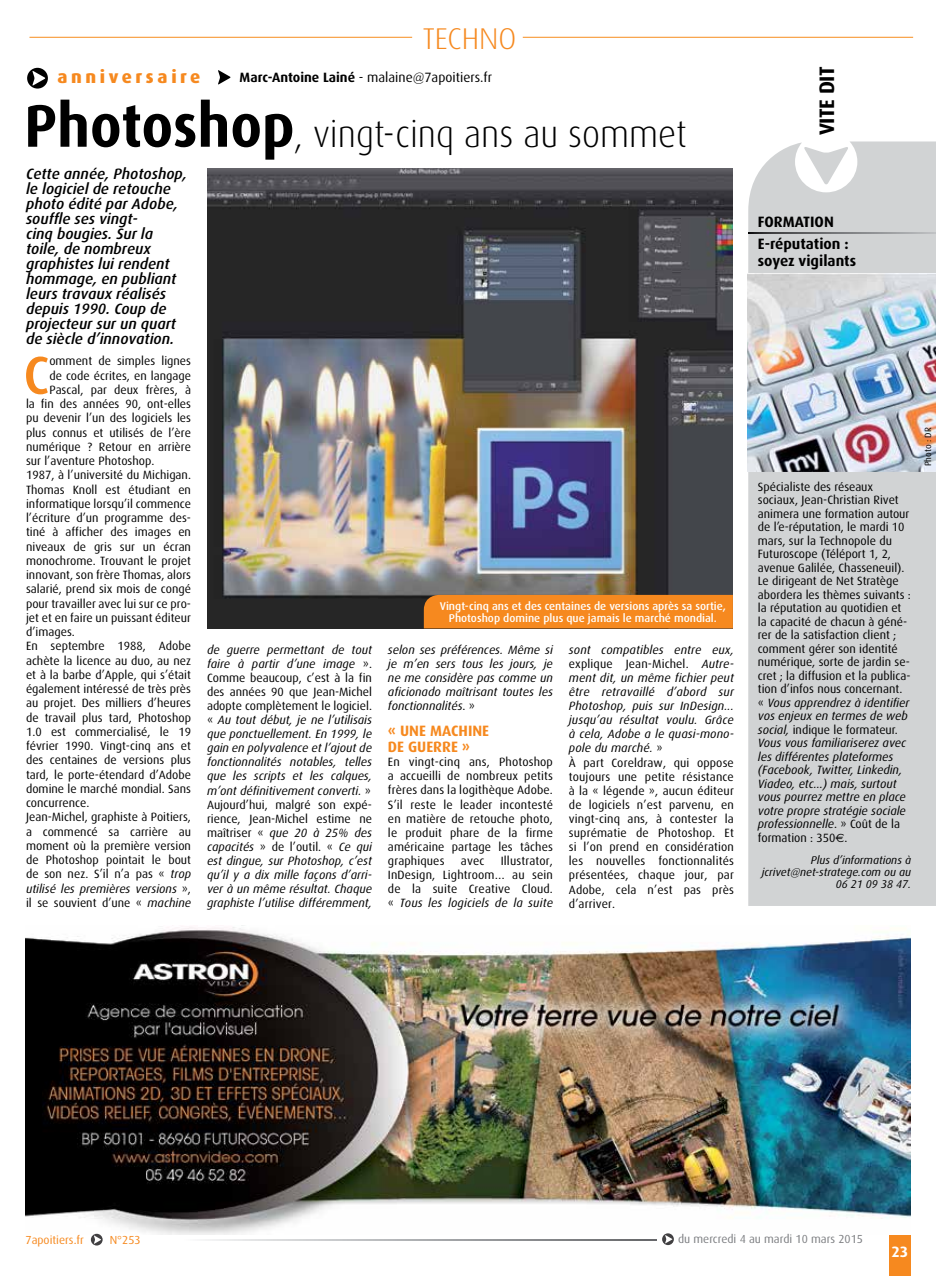
<style>
.page{position:relative;width:936px;height:1276px;background:#fff}
.page>*{position:absolute;margin:0;border:0;box-sizing:border-box;transform-origin:0 0}
.t1{font:500 53.4px "Dax";color:#f6891f}
.t2{font:300 37.5px "Dax";color:#000;scale:.95 1}
.t3{font:300 30px "Dax";color:#f6891f}
.t4{font:700 21px "Dax";letter-spacing:-.02em;color:#000}
.t5{font:800 18px "Dax";letter-spacing:.2em;color:#f6891f}
.t6{font:italic 500 15px/15px "Dax";color:#000}
.t7{font:700 15px/22.5px "Dax";color:#000}
.t8{font:700 15px/16.5px "Dax";color:#f6891f}
.t9{font:700 15px "Dax";color:#fff}
.t10{font:13.5px "Dax";color:#000}
.t11{font:12px/14.1px "Dax";color:#000;text-align:justify}
.t12{font:italic 12px/14.1px "Dax";color:#000;text-align:justify}
.t13{font:11.7px "Dax";color:#7c7e81}
.t14{font:11.7px "Dax";color:#f6891f}
.t15{font:500 11.25px/12px "Dax";color:#fff;text-align:center}
.t16{font:italic 11.25px/12px "Dax";color:#000;text-align:right}
.t17{font:9px "Dax";color:#000}
.s1{font-weight:700}
.s2{font-weight:700;font-size:60px}
.s3{font-style:italic}
.s4{font-style:normal}
.s5{font-family:"Euro Sans"}
</style>
<div class="page">
<svg style="left:27px;top:68px;width:21px;height:21px"></svg>
<img style="left:207px;top:168px;width:525px;height:460px">
<div style="left:748px;top:141px;width:187px;height:765px;background:#d1d3d4"></div>
<svg style="left:748px;top:233px;width:187px;height:1px"></svg>
<svg style="left:218px;top:70px;width:12px;height:15px"></svg>
<div style="left:424px;top:595px;width:308px;height:33px;background:#f6891f"></div>
<hr style="left:29px;top:37px;width:383px;height:1px;background:#f78d1e">
<hr style="left:522px;top:37px;width:391px;height:1px;background:#f78d1e">
<div style="left:889px;top:1232px;width:22px;height:44px;background:#f6891f"></div>
<img style="left:26px;top:925px;width:884px;height:309px">
<svg style="left:91px;top:1233px;width:12px;height:12px"></svg>
<svg style="left:662px;top:1233px;width:11px;height:12px"></svg>
<svg style="left:205px;top:1239px;width:451px;height:1px"></svg>
<img style="left:747px;top:273px;width:188px;height:198px">
<h3 class="t5" style="left:57px;top:67px;width:145px">anniversaire</h3>
<h3 class="t3" style="left:422px;top:22px;width:74px">techno</h3>
<p class="t10" style="left:239px;top:70px;width:254px"><span class="s1">Marc-Antoine Lainé</span> - malaine@7apoitiers.fr</p>
<h2 class="t2" style="left:24px;top:113px;width:698px"><span class="s2">Photoshop</span>, vingt-cinq ans au sommet</h2>
<p class="t6" style="left:26px;top:166px;width:163px">Cette année, Photoshop, le logiciel de retouche photo édité par Adobe, souffle ses vingt-<br>cinq bougies. Sur la toile, de nombreux graphistes lui rendent hommage, en publiant leurs travaux réalisés depuis 1990. Coup de projecteur sur un quart de siècle d’innovation.</p>
<h1 class="t1" style="left:23px;top:345px;width:27px">C</h1>
<p class="t11" style="left:49px;top:354px;width:143px">omment de simples lignes</p>
<p class="t11" style="left:49px;top:368px;width:143px">de code écrites, en langage</p>
<p class="t11" style="left:49px;top:383px;width:143px">Pascal, par deux frères, à</p>
<p class="t11" style="left:26px;top:397px;width:166px">la fin des années 90, ont-elles</p>
<p class="t11" style="left:26px;top:411px;width:166px">pu devenir l’un des logiciels les</p>
<p class="t11" style="left:26px;top:425px;width:166px">plus connus et utilisés de l’ère</p>
<p class="t11" style="left:26px;top:440px;width:166px">numérique ? Retour en arrière</p>
<p class="t11" style="left:26px;top:454px;width:130px">sur l’aventure Photoshop.</p>
<p class="t11" style="left:26px;top:468px;width:166px">1987, à l’université du Michigan.</p>
<p class="t11" style="left:26px;top:482px;width:166px">Thomas Knoll est étudiant en</p>
<p class="t11" style="left:26px;top:497px;width:166px">informatique lorsqu’il commence</p>
<p class="t11" style="left:26px;top:511px;width:166px">l’écriture d’un programme des-</p>
<p class="t11" style="left:26px;top:525px;width:166px">tiné à afficher des images en</p>
<p class="t11" style="left:26px;top:539px;width:166px">niveaux de gris sur un écran</p>
<p class="t11" style="left:26px;top:554px;width:166px">monochrome. Trouvant le projet</p>
<p class="t11" style="left:26px;top:568px;width:166px">innovant, son frère Thomas, alors</p>
<p class="t11" style="left:26px;top:582px;width:166px">salarié, prend six mois de congé</p>
<p class="t11" style="left:26px;top:596px;width:166px">pour travailler avec lui sur ce pro-</p>
<p class="t11" style="left:26px;top:611px;width:166px">jet et en faire un puissant éditeur</p>
<p class="t11" style="left:26px;top:625px;width:50px">d’images.</p>
<p class="t11" style="left:26px;top:639px;width:166px">En septembre 1988, Adobe</p>
<p class="t11" style="left:26px;top:653px;width:166px">achète la licence au duo, au nez</p>
<p class="t11" style="left:26px;top:667px;width:166px">et à la barbe d’Apple, qui s’était</p>
<p class="t11" style="left:26px;top:682px;width:166px">également intéressé de très près</p>
<p class="t11" style="left:26px;top:696px;width:166px">au projet. Des milliers d’heures</p>
<p class="t11" style="left:26px;top:710px;width:166px">de travail plus tard, Photoshop</p>
<p class="t11" style="left:26px;top:724px;width:166px">1.0 est commercialisé, le 19</p>
<p class="t11" style="left:26px;top:739px;width:166px">février 1990. Vingt-cinq ans et</p>
<p class="t11" style="left:26px;top:753px;width:166px">des centaines de versions plus</p>
<p class="t11" style="left:26px;top:767px;width:166px">tard, le porte-étendard d’Adobe</p>
<p class="t11" style="left:26px;top:781px;width:166px">domine le marché mondial. Sans</p>
<p class="t11" style="left:26px;top:796px;width:65px">concurrence.</p>
<p class="t11" style="left:26px;top:810px;width:166px">Jean-Michel, graphiste à Poitiers,</p>
<p class="t11" style="left:26px;top:824px;width:166px">a commencé sa carrière au</p>
<p class="t11" style="left:26px;top:838px;width:166px">moment où la première version</p>
<p class="t11" style="left:26px;top:853px;width:166px">de Photoshop pointait le bout</p>
<p class="t11" style="left:26px;top:867px;width:166px">de son nez. S’il n’a pas « <span class="s3">trop</span></p>
<p class="t12" style="left:26px;top:881px;width:166px">utilisé les premières versions <span class="s4">»,</span></p>
<p class="t11" style="left:26px;top:895px;width:166px">il se souvient d’une « <span class="s3">machine</span></p>
<p class="t15" style="left:440px;top:600px;width:287px">Vingt-cinq ans et des centaines de versions après sa sortie,<br>Photoshop domine plus que jamais le marché mondial.</p>
<p class="t12" style="left:207px;top:642px;width:166px">de guerre permettant de tout faire à partir d’une image <span class="s4">».<br>Comme beaucoup, c’est à la fin des années 90 que Jean-Michel adopte complètement le logiciel. «</span> Au tout début, je ne l’utilisais que ponctuellement. En 1999, le gain en polyvalence et l’ajout de fonctionnalités notables, telles que les scripts et les calques, m’ont définitivement converti. <span class="s4">» Aujourd’hui, malgré son expé&shy;rience, Jean-Michel estime ne maîtriser «</span> que 20 à 25% des capacités <span class="s4">» de l’outil. «</span> Ce qui est dingue, sur Photoshop, c’est qu’il y a dix mille façons d’arri&shy;ver à un même résultat. Chaque graphiste l’utilise différemment,</p>
<p class="t12" style="left:388px;top:642px;width:166px">selon ses préférences. Même si je m’en sers tous les jours, je ne me considère pas comme un aficionado maîtrisant toutes les fonctionnalités<span class="s4">. »</span></p>
<p class="t8" style="left:388px;top:722px;width:103px">« Une machine de guerre »</p>
<p class="t11" style="left:388px;top:755px;width:166px">En vingt-cinq ans, Photoshop a accueilli de nombreux petits frères dans la logithèque Adobe.<br>S’il reste le leader incontesté en matière de retouche photo, le produit phare de la firme américaine partage les tâches graphiques</p>
<p class="t11" style="left:388px;top:854px;width:166px;text-indent:113px">Illustrator, InDesign, Lightroom… au sein de la suite Creative Cloud. « <span class="s3">Tous les logiciels de la suite</span></p>
<p class="t11" style="left:461px;top:854px;width:25px">avec</p>
<p class="t11" style="left:569px;top:642px;width:166px;text-align:left"><span class="s3">sont compatibles entre eux, </span>explique Jean-Michel. <span class="s3">Autre&shy;ment dit, un même fichier peut être retravaillé d’abord sur<br>Photoshop, puis sur InDesign... jusqu’au résultat voulu. Grâce à cela, Adobe a le quasi-mono&shy;pole du marché.</span> »<br>À part Coreldraw, qui oppose toujours une petite résistance à la « légende », aucun éditeur de logiciels n’est parvenu, en vingt-cinq ans, à contester la suprématie de Photoshop. Et si l’on prend en considération les nouvelles fonctionnalités présentées, chaque jour, par<br>Adobe, cela n’est pas près d’arriver.</p>
<h3 class="t4" style="left:814px;top:135px;width:71px;rotate:-90deg">vite dit</h3>
<p class="t7" style="left:757px;top:210px;width:92px">Formation<br>E-réputation :</p>
<p class="t7" style="left:757px;top:249px;width:100px">soyez vigilants</p>
<p class="t11" style="left:757px;top:480px;width:155px;line-height:13.5px;text-align:left">Spécialiste des réseaux sociaux, Jean-Christian Rivet animera une formation autour de l’e-réputation, le mardi 10 mars, sur la Technopole du<br>Futuroscope (Téléport 1, 2, avenue Galilée, Chasseneuil).<br>Le dirigeant de Net Stratège abordera les thèmes suivants : la réputation au quotidien et la capacité de chacun à géné&shy;rer de la satisfaction client ; comment gérer son identité numérique, sorte de jardin se&shy;cret ; la diffusion et la publica&shy;tion d’infos nous concernant. « <span class="s3">Vous apprendrez à identifier vos enjeux en termes de web social,</span> indique le formateur.<br><span class="s3">Vous vous familiariserez avec les différentes plateformes (Facebook, Twitter, Linkedin,<br>Viadeo, etc…) mais, surtout vous pourrez mettre en place votre propre stratégie sociale professionnelle</span>. » Coût de la formation : 350<span class="s5">€</span>.</p>
<p class="t16" style="left:761px;top:854px;width:151px">Plus d’informations à jcrivet@net-stratege.com ou au<br>06 21 09 38 47.</p>
<p class="t17" style="left:923px;top:466px;width:40px;rotate:-90deg">Photo : DR</p>
<p class="t14" style="left:26px;top:1233px;width:60px">7apoitiers.fr</p>
<p class="t14" style="left:110px;top:1233px;width:32px">N°253</p>
<p class="t13" style="left:678px;top:1232px;width:186px">du mercredi 4 au mardi 10 mars 2015</p>
<p class="t9" style="left:891px;top:1243px;width:18px">23</p>
</div>
